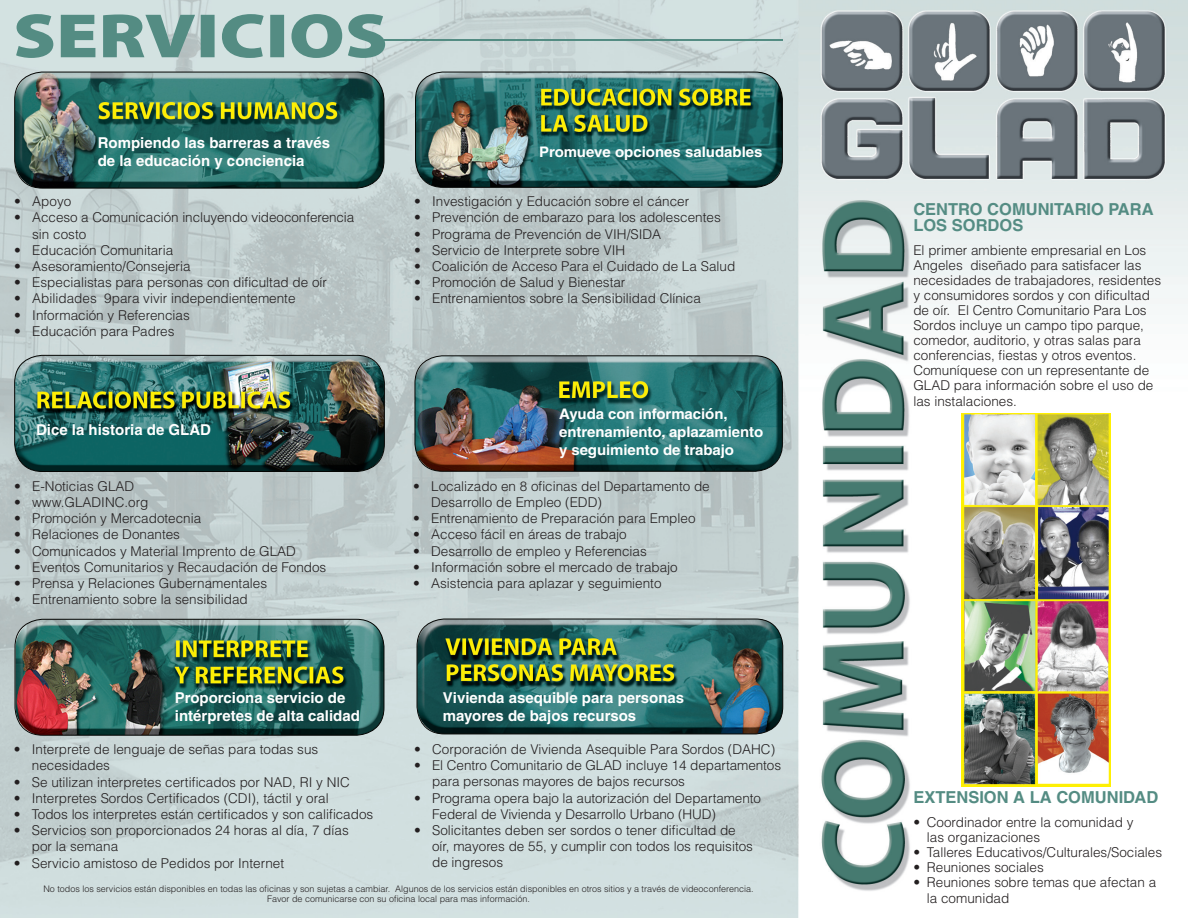
<style>
.page{position:relative;width:1188px;height:918px;background:#fff}
.page>*{position:absolute;margin:0;border:0;box-sizing:border-box;transform-origin:0 0}
.t1{font:700 16.5px/15.8px "Helvetica";color:#548c83}
.t2{font:700 15px/18px "Helvetica";color:#fff}
.t3{font:700 14.55px/18px "Helvetica";letter-spacing:-.005em;color:#fff}
.t4{font:300 13.5px/15px "Helvetica";color:#231f20}
.t5{font:300 9px/10.8px "Helvetica";color:#231f20;text-align:center}
</style>
<div class="page">
<img style="left:0;top:0;width:1188px;height:918px">
<img style="left:962px;top:414px;width:148px;height:372px">
<img style="left:15px;top:72px;width:369px;height:116px">
<div style="left:14px;top:72px;width:370px;height:116px;border:1px solid #040503;border-radius:28px"></div>
<img style="left:415px;top:356px;width:367px;height:115px">
<div style="left:415px;top:355px;width:368px;height:117px;border:1px solid #040503;border-radius:28px"></div>
<img style="left:15px;top:619px;width:369px;height:116px">
<div style="left:15px;top:619px;width:369px;height:117px;border:1px solid #040503;border-radius:28px"></div>
<img style="left:416px;top:72px;width:366px;height:115px">
<div style="left:415px;top:72px;width:368px;height:116px;border:1px solid #040503;border-radius:28px"></div>
<img style="left:15px;top:355px;width:369px;height:117px">
<div style="left:14px;top:355px;width:371px;height:117px;border:1px solid #040503;border-radius:28px"></div>
<img style="left:417px;top:619px;width:366px;height:115px">
<div style="left:417px;top:619px;width:366px;height:115px;border:1px solid #040503;border-radius:27px"></div>
<svg style="left:16px;top:14px;width:369px;height:44px;background:#8bb0ab"></svg>
<hr style="left:384px;top:39px;width:399px;height:1px;background:#548c83">
<p class="t2" style="left:98px;top:133px;width:234px">Rompiendo las barreras a través de la educación y conciencia</p>
<p class="t4" style="left:14px;top:194px;width:59px">• Apoyo</p>
<p class="t4" style="left:32px;top:209px;width:324px;line-height:16.2px;text-indent:-18px">• Acceso a Comunicación incluyendo videoconferencia sin costo</p>
<p class="t4" style="left:14px;top:242px;width:161px">• Educación Comunitaria</p>
<p class="t4" style="left:14px;top:258px;width:178px">• Asesoramiento/Consejeria</p>
<p class="t4" style="left:14px;top:275px;width:314px">• Especialistas para personas con dificultad de oír</p>
<p class="t4" style="left:14px;top:291px;width:283px">• Abilidades 9para vivir independientemente</p>
<p class="t4" style="left:14px;top:307px;width:177px">• Información y Referencias</p>
<p class="t4" style="left:14px;top:323px;width:162px">• Educación para Padres</p>
<p class="t2" style="left:36px;top:421px;width:177px">Dice la historia de GLAD</p>
<p class="t4" style="left:14px;top:478px;width:122px">• E-Noticias GLAD</p>
<p class="t4" style="left:14px;top:494px;width:136px">• www.GLADINC.org</p>
<p class="t4" style="left:14px;top:510px;width:189px">• Promoción y Mercadotecnia</p>
<p class="t4" style="left:14px;top:527px;width:167px">• Relaciones de Donantes</p>
<p class="t4" style="left:14px;top:543px;width:283px">• Comunicados y Material Imprento de GLAD</p>
<p class="t4" style="left:14px;top:559px;width:314px">• Eventos Comunitarios y Recaudación de Fondos</p>
<p class="t4" style="left:14px;top:575px;width:254px">• Prensa y Relaciones Gubernamentales</p>
<p class="t4" style="left:14px;top:591px;width:235px">• Entrenamiento sobre la sensibilidad</p>
<p class="t2" style="left:175px;top:688px;width:187px">Proporciona servicio de intérpretes de alta calidad</p>
<p class="t4" style="left:32px;top:741px;width:288px;line-height:16.2px;text-indent:-18px">• Interprete de lenguaje de señas para todas sus necesidades</p>
<p class="t4" style="left:14px;top:774px;width:338px">• Se utilizan interpretes certificados por NAD, RI y NIC</p>
<p class="t4" style="left:14px;top:790px;width:316px">• Interpretes Sordos Certificados (CDI), táctil y oral</p>
<p class="t4" style="left:14px;top:806px;width:361px">• Todos los interpretes están certificados y son calificados</p>
<p class="t4" style="left:32px;top:822px;width:318px;line-height:16.2px;text-indent:-18px">• Servicios son proporcionados 24 horas al día, 7 días por la semana</p>
<p class="t4" style="left:14px;top:855px;width:272px">• Servicio amistoso de Pedidos por Internet</p>
<p class="t3" style="left:539px;top:142px;width:225px">Promueve opciones saludables</p>
<p class="t4" style="left:414px;top:194px;width:277px">• Investigación y Educación sobre el cáncer</p>
<p class="t4" style="left:414px;top:210px;width:308px">• Prevención de embarazo para los adolescentes</p>
<p class="t4" style="left:414px;top:226px;width:249px">• Programa de Prevención de VIH/SIDA</p>
<p class="t4" style="left:414px;top:242px;width:213px">• Servicio de Interprete sobre VIH</p>
<p class="t4" style="left:414px;top:258px;width:323px">• Coalición de Acceso Para el Cuidado de La Salud</p>
<p class="t4" style="left:414px;top:275px;width:213px">• Promoción de Salud y Bienestar</p>
<p class="t4" style="left:414px;top:291px;width:288px">• Entrenamientos sobre la Sensibilidad Clínica</p>
<p class="t3" style="left:559px;top:405px;width:206px">Ayuda con información, entrenamiento, aplazamiento y seguimiento de trabajo</p>
<p class="t4" style="left:431px;top:477px;width:280px;line-height:16.2px;text-indent:-18px">• Localizado en 8 oficinas del Departamento de<br>Desarrollo de Empleo (EDD)</p>
<p class="t4" style="left:413px;top:510px;width:284px">• Entrenamiento de Preparación para Empleo</p>
<p class="t4" style="left:413px;top:527px;width:215px">• Acceso fácil en áreas de trabajo</p>
<p class="t4" style="left:413px;top:543px;width:235px">• Desarrollo de empleo y Referencias</p>
<p class="t4" style="left:413px;top:559px;width:266px">• Información sobre el mercado de trabajo</p>
<p class="t4" style="left:413px;top:575px;width:250px">• Asistencia para aplazar y seguimiento</p>
<p class="t2" style="left:443px;top:688px;width:243px">Vivienda asequible para personas mayores de bajos recursos</p>
<p class="t4" style="left:414px;top:741px;width:363px">• Corporación de Vivienda Asequible Para Sordos (DAHC)</p>
<p class="t4" style="left:432px;top:757px;width:351px;line-height:16.2px;text-indent:-18px">• El Centro Comunitario de GLAD incluye 14 departamentos para personas mayores de bajos recursos</p>
<p class="t4" style="left:432px;top:789px;width:330px;line-height:16.2px;text-indent:-18px">• Programa opera bajo la autorización del Departamento<br>Federal de Vivienda y Desarrollo Urbano (HUD)</p>
<p class="t4" style="left:432px;top:822px;width:322px;line-height:16.2px;text-indent:-18px">• Solicitantes deben ser sordos o tener dificultad de oír, mayores de 55, y cumplir con todos los requisitos de ingresos</p>
<p class="t5" style="left:43px;top:883px;width:712px">No todos los servicios están disponibles en todas las oficinas y son sujetas a cambiar. Algunos de los servicios están disponibles en otros sitios y a través de videoconferencia.<br>Favor de comunicarse con su oficina local para mas información.</p>
<p class="t1" style="left:913px;top:201px;width:242px">CENTRO COMUNITARIO PARA<br>LOS SORDOS</p>
<p class="t4" style="left:913px;top:242px;width:249px">El primer ambiente empresarial en Los Angeles diseñado para satisfacer las necesidades de trabajadores, residentes y consumidores sordos y con dificultad de oír. El Centro Comunitario Para Los Sordos incluye un campo tipo parque, comedor, auditorio, y otras salas para conferencias, fiestas y otros eventos.<br>Comuníquese con un representante de GLAD para información sobre el uso de las instalaciones.</p>
<p class="t1" style="left:913px;top:789px;width:247px">EXTENSION A LA COMUNIDAD</p>
<p class="t4" style="left:927px;top:814px;width:208px;text-indent:-14px">• Coordinador entre la comunidad y las organizaciones</p>
<p class="t4" style="left:913px;top:844px;width:250px">• Talleres Educativos/Culturales/Sociales</p>
<p class="t4" style="left:913px;top:859px;width:132px">• Reuniones sociales</p>
<p class="t4" style="left:927px;top:874px;width:231px;line-height:15.8px;text-indent:-14px">• Reuniones sobre temas que afectan a la comunidad</p>
</div>
